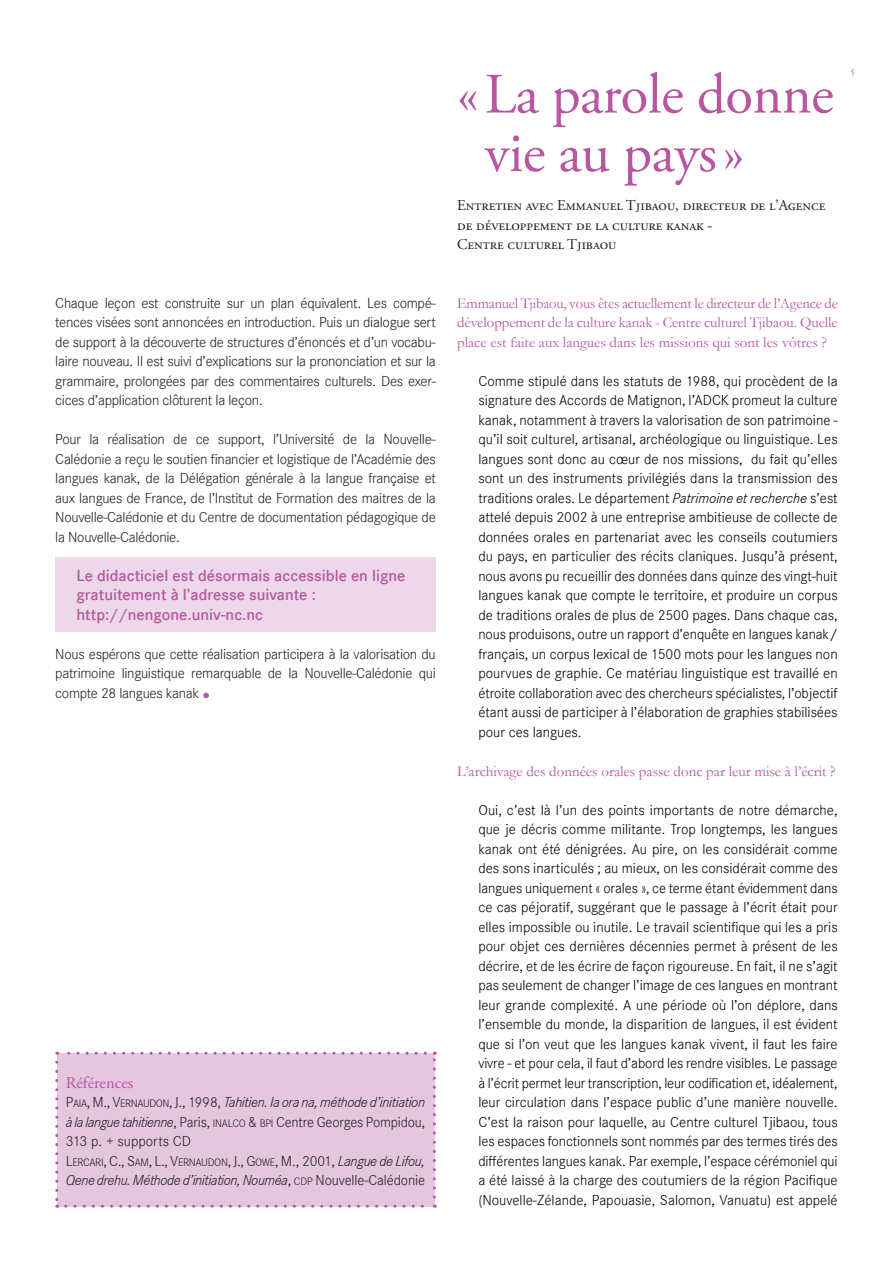
<style>
.page{position:relative;width:893px;height:1263px;background:#fff}
.page>*{position:absolute;margin:0;border:0;box-sizing:border-box;transform-origin:0 0}
.t1{font:57px/58.5px "Adobe Garamond Pro";color:#b856a1}
.t2{font:54px "Corporate S Ligh";color:#b856a1}
.t3{font:600 16.5px/19.5px "Corporate S";color:#b856a1}
.t4{font:16.5px "Adobe Garamond Pro";color:#b856a1}
.t5{font:15px/19.5px "Corporate S Ligh";color:#000;text-align:justify}
.t6{font:15px/19.5px "Corporate S Ligh";letter-spacing:-.02em;color:#231f20;text-align:justify}
.t7{font:15px/19.5px "Garamond";color:#b856a1;text-align:justify}
.t8{font:italic 15px "Corpo S Lig";letter-spacing:-.025em;color:#231f20}
.t9{font:15px/19.5px "Adobe Garamond Pro";color:#231f20}
.t10{font:11.25px "Corporate S Ligh";letter-spacing:-.03em;color:#231f20}
.t11{font:10.5px "Adobe Garamond Pro";color:#b856a1}
.s1{font-family:"Corporate S Ligh";font-style:normal}
.s2{font-family:"Corporate S Ligh";font-style:normal;font-size:11.25px}
.s3{font-family:"Corpo S Lig";font-style:italic}
.s4{font-size:11.25px}
.s5{font-size:15px}
.s6{font-family:"Corpo S Lig";font-style:italic;font-size:15px}
</style>
<div class="page">
<div style="left:57px;top:1053px;width:377px;height:153px;background:#e4c6df"></div>
<svg style="left:55px;top:1062px;width:3px;height:146px"></svg>
<svg style="left:66px;top:1205px;width:369px;height:3px"></svg>
<svg style="left:433px;top:1052px;width:3px;height:145px"></svg>
<svg style="left:57px;top:1052px;width:368px;height:3px"></svg>
<div style="left:55px;top:557px;width:381px;height:75px;background:#ecd8e9"></div>
<p class="t6" style="left:55px;top:293px;width:382px">Chaque leçon est construite sur un plan équivalent. Les compé&shy;tences visées sont annoncées en introduction. Puis un dialogue sert de support à la découverte de structures d’énoncés et d’un vocabu&shy;laire nouveau. Il est suivi d’explications sur la prononciation et sur la grammaire, prolongées par des commentaires culturels. Des exer&shy;cices d’application clôturent la leçon.</p>
<p class="t6" style="left:55px;top:429px;width:382px">Pour la réalisation de ce support, l’Université de la Nouvelle-Calédonie a reçu le soutien financier et logistique de l’Académie des langues kanak, de la Délégation générale à la langue française et aux langues de France, de l’Institut de Formation des maitres de la Nouvelle-Calédonie et du Centre de documentation pédagogique de la Nouvelle-Calédonie.</p>
<p class="t3" style="left:77px;top:566px;width:330px">Le didacticiel est désormais accessible en ligne gratuitement à l’adresse suivante : http://nengone.univ-nc.nc</p>
<p class="t6" style="left:55px;top:644px;width:382px">Nous espérons que cette réalisation participera à la valorisation du patrimoine linguistique remarquable de la Nouvelle-Calédonie qui compte 28 langues kanak</p>
<h2 class="t2" style="left:199px;top:649px;width:15px">.</h2>
<p class="t4" style="left:66px;top:1072px;width:69px">Références</p>
<p class="t8" style="left:66px;top:1094px;width:361px"><span class="s1">P</span><span class="s2">AIA</span><span class="s1">, M., V</span><span class="s2">ERNAUDON</span><span class="s1">, J</span><span class="s1">., 1998,</span> Tahitien. Ia ora na, méthode d’initiation</p>
<p class="t6" style="left:66px;top:1112px;width:361px"><span class="s3">à la langue tahitienne</span>, Paris, <span class="s4">INALCO</span> &amp; <span class="s4">BPI</span> Centre Georges Pompidou,<br>313 p. + supports CD</p>
<p class="t10" style="left:66px;top:1155px;width:361px"><span class="s5">L</span>ERCARI<span class="s5">, C., S</span>AM<span class="s5">, L., V</span>ERNAUDON<span class="s5">, J., G</span>OWE<span class="s5">,</span> <span class="s5">M., 2001,</span> <span class="s6">Langue de Lifou,</span></p>
<p class="t8" style="left:66px;top:1172px;width:361px">Qene drehu. Méthode d’initiation, Nouméa<span class="s1">,</span> <span class="s2">CDP</span> <span class="s1">Nouvelle-Calédonie</span></p>
<h1 class="t1" style="left:485px;top:67px;width:351px;text-indent:-28px">« La parole donne vie au pays»</h1>
<p class="t9" style="left:457px;top:196px;width:370px">Entretien avec Emmanuel Tjibaou, directeur de l’Agence de développement de la culture kanak -<br>Centre culturel Tjibaou</p>
<p class="t11" style="left:851px;top:64px;width:5px">5</p>
<p class="t7" style="left:457px;top:293px;width:382px">Emmanuel Tjibaou, vous êtes actuellement le directeur de l’Agence de développement de la culture kanak - Centre culturel Tjibaou. Quelle place est faite aux langues dans les missions qui sont les vôtres ?</p>
<p class="t5" style="left:478px;top:371px;width:361px">Comme stipulé dans les statuts de 1988, qui procèdent de la signature des Accords de Matignon, l’ADCK promeut la culture kanak, notamment à travers la valorisation de son patrimoine - qu’il soit culturel, artisanal, archéologique ou linguistique. Les langues sont donc au cœur de nos missions, du fait qu’elles sont un des instruments privilégiés dans la transmission des traditions orales. Le département <span class="s3">Patrimoine et recherche</span> s’est attelé depuis 2002 à une entreprise ambitieuse de collecte de données orales en partenariat avec les conseils coutumiers du pays, en particulier des récits claniques. Jusqu’à présent, nous avons pu recueillir des données dans quinze des vingt-huit langues kanak que compte le territoire, et produire un corpus de traditions orales de plus de 2500 pages. Dans chaque cas, nous produisons, outre un rapport d’enquête en langues kanak/ français, un corpus lexical de 1500 mots pour les langues non pourvues de graphie. Ce matériau linguistique est travaillé en étroite collaboration avec des chercheurs spécialistes, l’objectif étant aussi de participer à l’élaboration de graphies stabilisées pour ces langues.</p>
<p class="t7" style="left:457px;top:761px;width:380px">L’archivage des données orales passe donc par leur mise à l’écrit ?</p>
<p class="t5" style="left:478px;top:800px;width:361px">Oui, c’est là l’un des points importants de notre démarche, que je décris comme militante. Trop longtemps, les langues kanak ont été dénigrées. Au pire, on les considérait comme des sons inarticulés ; au mieux, on les considérait comme des langues uniquement « orales », ce terme étant évidemment dans ce cas péjoratif, suggérant que le passage à l’écrit était pour elles impossible ou inutile. Le travail scientifique qui les a pris pour objet ces dernières décennies permet à présent de les décrire, et de les écrire de façon rigoureuse. En fait, il ne s’agit pas seulement de changer l’image de ces langues en montrant leur grande complexité. A une période où l’on déplore, dans l’ensemble du monde, la disparition de langues, il est évident que si l’on veut que les langues kanak vivent, il faut les faire vivre - et pour cela, il faut d’abord les rendre visibles. Le passage à l’écrit permet leur transcription, leur codification et, idéalement, leur circulation dans l’espace public d’une manière nouvelle.<br>C’est la raison pour laquelle, au Centre culturel Tjibaou, tous les espaces fonctionnels sont nommés par des termes tirés des différentes langues kanak. Par exemple, l’espace cérémoniel qui a été laissé à la charge des coutumiers de la région Pacifique (Nouvelle-Zélande, Papouasie, Salomon, Vanuatu) est appelé</p>
</div>
